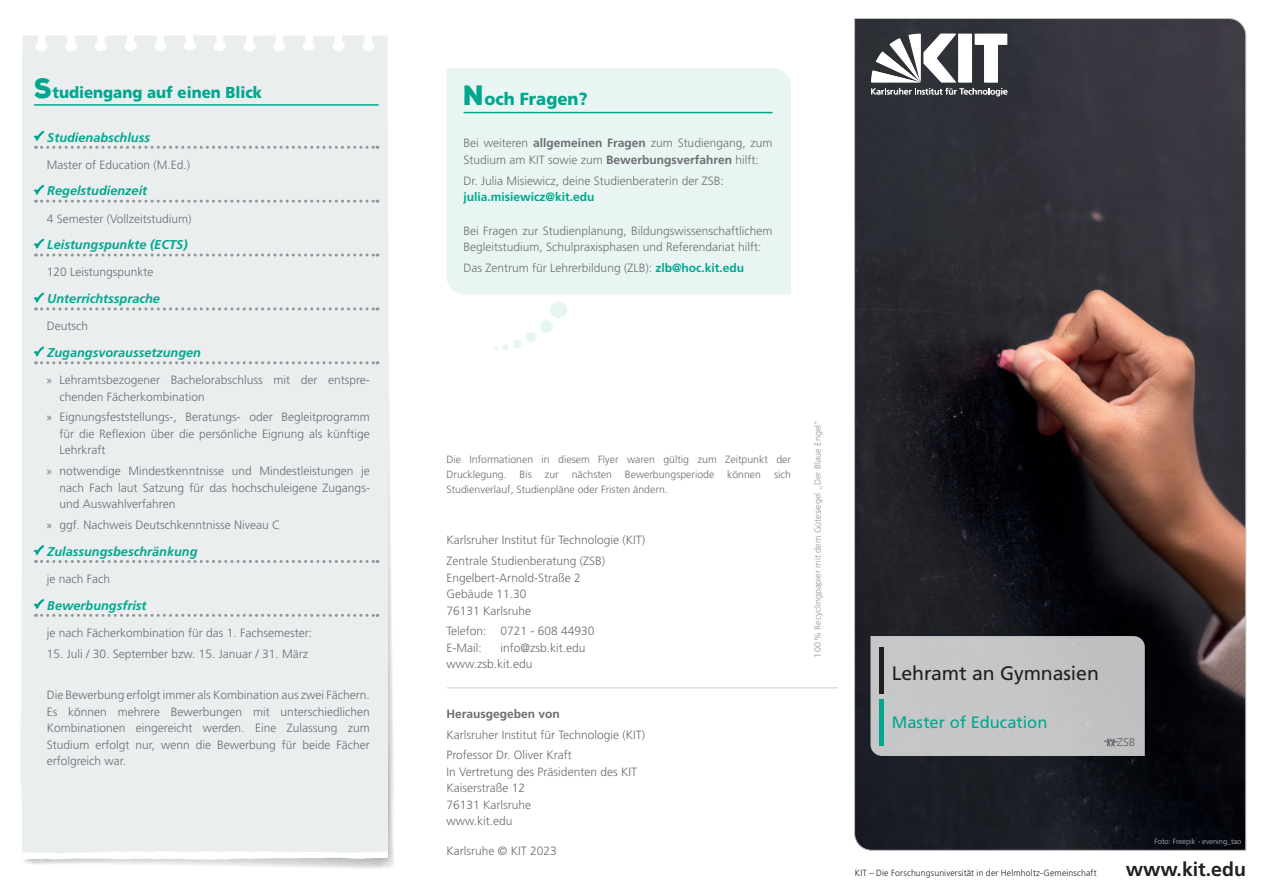
<style>
.page{position:relative;width:1263px;height:893px;background:#fff}
.page>*{position:absolute;margin:0;border:0;box-sizing:border-box;transform-origin:0 0}
.t1{font:19.5px "Frutiger LT Std";letter-spacing:-.005em;color:#231f20}
.t2{font:700 19.5px "Frutiger LT Std";color:#231f20}
.t3{font:900 17.55px "Frutiger LT Std";color:#00a78e;scale:.94 1}
.t4{font:16.5px "Frutiger LT Std";color:#00a78e}
.t5{font:900 15.9px "Frutiger LT Std";color:#00a78e;scale:.94 1}
.t6{font:italic 700 12.75px "Frutiger LT Std";color:#00a78e}
.t7{font:300 12px/16.5px "Frutiger LT Std";color:#6c6d70}
.t8{font:700 12px "Frutiger LT Std";color:#00a78e}
.t9{font:700 12px "Frutiger LT Std";color:#6c6d70}
.t10{font:11.1px "Nirmala UI";color:#6c6d70}
.t11{font:300 10.5px/15px "Frutiger LT Std";color:#6c6d70;text-align:justify}
.t12{font:300 9px "Frutiger LT Std";letter-spacing:.015em;color:#231f20}
.t13{font:300 9px "Frutiger LT Std";color:#939598}
.t14{font:300 7.5px "Frutiger LT Std";color:#bcbdc0}
.s1{font-family:"Nexa Rust Sans";font-size:27px}
.s2{font-family:"Myriad Pro";font-weight:400}
.s3{font-weight:700}
.s4{font-weight:700;color:#00a78e}
</style>
<div class="page">
<svg style="left:24px;top:846px;width:370px;height:23px"></svg>
<div style="left:22px;top:122px;width:366px;height:733px;background:#eaeeef"></div>
<svg style="left:22px;top:34px;width:366px;height:88px;background:#ebeff0"></svg>
<svg style="left:22px;top:851px;width:366px;height:9px"></svg>
<svg style="left:854px;top:18px;width:392px;height:833px;background:#352d31"></svg>
<div style="left:870px;top:636px;width:275px;height:120px;background:#c5c6c7"></div>
<svg style="left:871px;top:34px;width:137px;height:62px"></svg>
<hr style="left:447px;top:687px;width:391px;height:2px;background:#dcdddf">
<hr style="left:34px;top:104px;width:344px;height:2px;background:#00a78e">
<svg style="left:36px;top:146px;width:342px;height:3px"></svg>
<svg style="left:36px;top:200px;width:342px;height:3px"></svg>
<svg style="left:36px;top:254px;width:342px;height:3px"></svg>
<svg style="left:36px;top:307px;width:342px;height:3px"></svg>
<svg style="left:36px;top:361px;width:342px;height:3px"></svg>
<svg style="left:36px;top:560px;width:342px;height:3px"></svg>
<svg style="left:36px;top:614px;width:342px;height:3px"></svg>
<div style="left:446px;top:68px;width:345px;height:226px;background:#e9f5f3"></div>
<hr style="left:463px;top:112px;width:309px;height:1px;background:#00a78e">
<div style="left:550px;top:301px;width:17px;height:17px;background:#e6f6f3;border-radius:50%"></div>
<div style="left:540px;top:320px;width:13px;height:13px;background:#e6f6f3;border-radius:50%"></div>
<div style="left:513px;top:340px;width:8px;height:8px;background:#e6f6f3;border-radius:50%"></div>
<div style="left:502px;top:344px;width:7px;height:7px;background:#e6f6f3;border-radius:50%"></div>
<div style="left:526px;top:332px;width:10px;height:10px;background:#e6f6f3;border-radius:50%"></div>
<svg style="left:494px;top:347px;width:4px;height:4px"></svg>
<h3 class="t5" style="left:34px;top:83px;width:244px"><span class="s1">S</span>tudiengang auf einen Blick</h3>
<p class="t6" style="left:47px;top:130px;width:104px">Studienabschluss</p>
<p class="t7" style="left:47px;top:156px;width:145px">Master of Education (M.Ed.)</p>
<p class="t6" style="left:47px;top:183px;width:101px">Regelstudienzeit</p>
<p class="t7" style="left:47px;top:210px;width:146px">4 Semester (Vollzeitstudium)</p>
<p class="t6" style="left:47px;top:237px;width:142px">Leistungspunkte (ECTS)</p>
<p class="t7" style="left:47px;top:264px;width:108px">120 Leistungspunkte</p>
<p class="t6" style="left:47px;top:291px;width:114px">Unterrichtssprache</p>
<p class="t7" style="left:47px;top:318px;width:43px">Deutsch</p>
<p class="t6" style="left:47px;top:345px;width:155px">Zugangsvoraussetzungen</p>
<p class="t7" style="left:60px;top:372px;width:312px;text-indent:-13px"><span class="s2">»</span> Lehramtsbezogener Bachelorabschluss mit der entspre&shy;chenden Fächerkombination</p>
<p class="t7" style="left:60px;top:409px;width:312px;text-align:justify;text-indent:-13px"><span class="s2">»</span> Eignungsfeststellungs-, Beratungs- oder Begleitprogramm für die Reflexion über die persönliche Eignung als künftige Lehrkraft</p>
<p class="t7" style="left:60px;top:463px;width:312px;text-align:justify;text-indent:-13px"><span class="s2">»</span> notwendige Mindestkenntnisse und Mindestleistungen je nach Fach laut Satzung für das hochschuleigene Zugangs&shy;und Auswahlverfahren</p>
<p class="t7" style="left:47px;top:517px;width:235px"><span class="s2">»</span> ggf. Nachweis Deutschkenntnisse Niveau C</p>
<p class="t6" style="left:47px;top:544px;width:152px">Zulassungsbeschränkung</p>
<p class="t7" style="left:47px;top:571px;width:65px">je nach Fach</p>
<p class="t6" style="left:47px;top:598px;width:101px">Bewerbungsfrist</p>
<p class="t7" style="left:47px;top:624px;width:267px">je nach Fächerkombination für das 1. Fachsemester:</p>
<p class="t7" style="left:47px;top:645px;width:263px">15. Juli / 30. September bzw. 15. Januar / 31. März</p>
<p class="t7" style="left:47px;top:687px;width:325px;text-align:justify">Die Bewerbung erfolgt immer als Kombination aus zwei Fächern.<br>Es können mehrere Bewerbungen mit unterschiedlichen Kombinationen eingereicht werden. Eine Zulassung zum Studium erfolgt nur, wenn die Bewerbung für beide Fächer erfolgreich war.</p>
<h2 class="t3" style="left:463px;top:89px;width:134px"><span class="s1">N</span>och Fragen?</h2>
<p class="t7" style="left:463px;top:135px;width:311px">Bei weiteren <span class="s3">allgemeinen Fragen</span> zum Studiengang, zum<br>Studium am KIT sowie zum <span class="s3">Bewerbungsverfahren</span> hilft:</p>
<p class="t7" style="left:463px;top:172px;width:262px">Dr. Julia Misiewicz, deine Studienberaterin der ZSB:</p>
<p class="t8" style="left:463px;top:190px;width:132px">julia.misiewicz@kit.edu</p>
<p class="t7" style="left:463px;top:222px;width:310px">Bei Fragen zur Studienplanung, Bildungswissenschaftlichem<br>Begleitstudium, Schulpraxisphasen und Referendariat hilft:</p>
<p class="t7" style="left:463px;top:260px;width:282px">Das Zentrum für Lehrerbildung (ZLB): <span class="s4">zlb@hoc.kit.edu</span></p>
<p class="t11" style="left:446px;top:452px;width:346px">Die Informationen in diesem Flyer waren gültig zum Zeitpunkt der Drucklegung. Bis zur nächsten Bewerbungsperiode können sich Studienverlauf, Studienpläne oder Fristen ändern.</p>
<p class="t7" style="left:446px;top:530px;width:200px;line-height:20.7px">Karlsruher Institut für Technologie (KIT)<br>Zentrale Studienberatung (ZSB)</p>
<p class="t7" style="left:446px;top:569px;width:136px">Engelbert-Arnold-Straße 2<br>Gebäude 11.30<br>76131 Karlsruhe</p>
<p class="t7" style="left:446px;top:623px;width:150px">Telefon: 0721 - 608 44930<br>E-Mail:</p>
<p class="t7" style="left:446px;top:640px;width:140px;text-indent:54px">info@zsb.kit.edu www.zsb.kit.edu</p>
<p class="t9" style="left:446px;top:707px;width:115px">Herausgegeben von</p>
<p class="t7" style="left:446px;top:724px;width:200px;line-height:20.7px">Karlsruher Institut für Technologie (KIT)<br>Professor Dr. Oliver Kraft</p>
<p class="t7" style="left:446px;top:764px;width:192px">In Vertretung des Präsidenten des KIT<br>Kaiserstraße 12<br>76131 Karlsruhe<br>www.kit.edu</p>
<p class="t7" style="left:446px;top:842px;width:112px">Karlsruhe © KIT 2023</p>
<p class="t13" style="left:812px;top:657px;width:239px;rotate:-90deg">100% Recyclingpapier mit dem Gütesiegel „Der Blaue Engel“</p>
<h1 class="t1" style="left:892px;top:662px;width:209px">Lehramt an Gymnasien</h1>
<h3 class="t4" style="left:892px;top:712px;width:157px">Master of Education</h3>
<p class="t10" style="left:1117px;top:733px;width:20px">ZSB</p>
<p class="t14" style="left:1154px;top:837px;width:88px">Foto: Freepik - evening_tao</p>
<p class="t12" style="left:855px;top:868px;width:243px">KIT – Die Forschungsuniversität in der Helmholtz-Gemeinschaft</p>
<h1 class="t2" style="left:1126px;top:858px;width:122px">www.kit.edu</h1>
</div>
